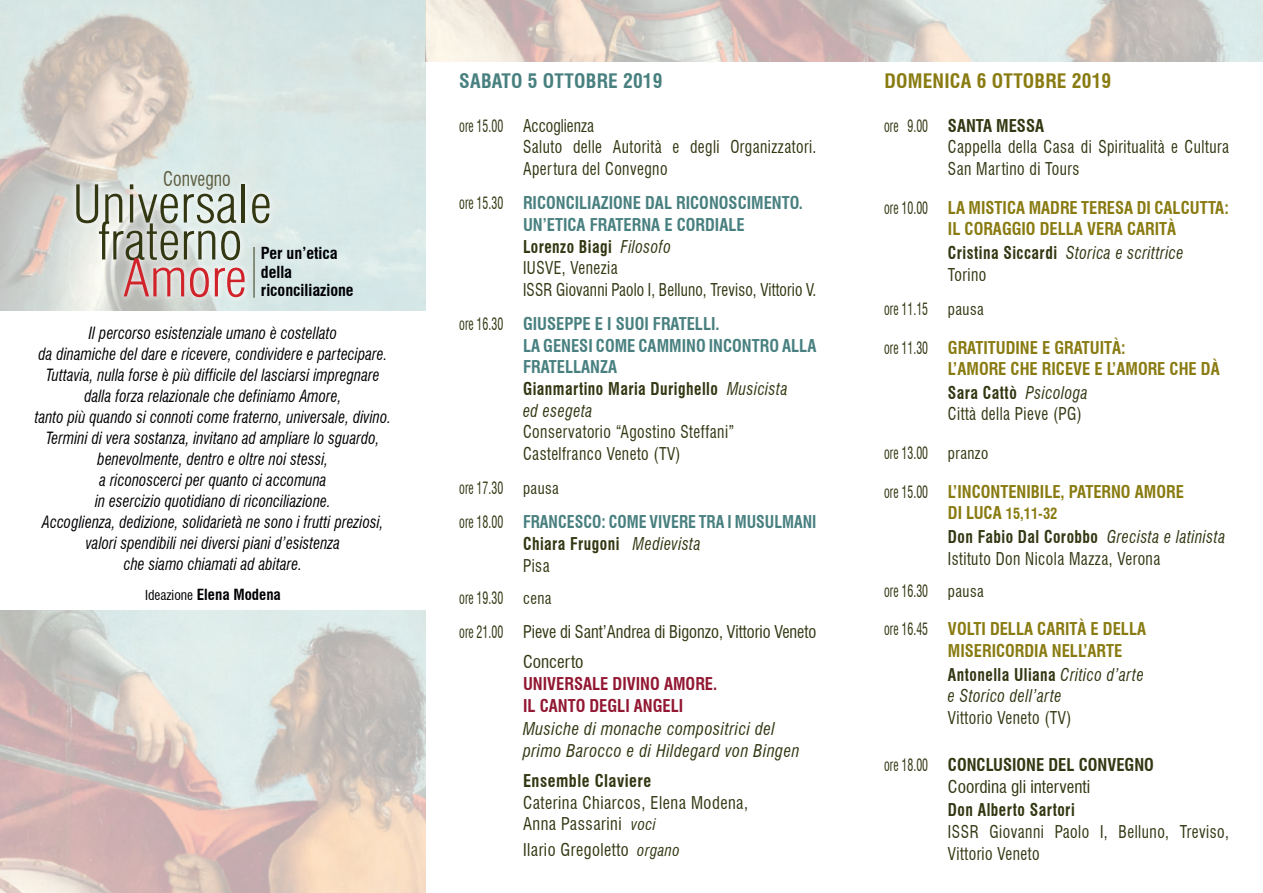
<style>
.page{position:relative;width:1263px;height:893px;background:#fff}
.page>*{position:absolute;margin:0;border:0;box-sizing:border-box;transform-origin:0 0}
.t1{font:300 condensed 51.15px/36.9px "Swiss 721 BT";color:#333712;text-align:center;scale:1.05 1}
.t2{font:300 condensed 51.15px "Swiss 721 BT";color:#d1232a;scale:1.05 1}
.t3{font:condensed 19.65px "Swiss 721 BT";color:#5e5e42;scale:.9 1}
.t4{font:700 condensed 19.5px "Swiss 721 BT";letter-spacing:.01em;color:#897b11}
.t5{font:700 condensed 19.5px "Swiss 721 BT";letter-spacing:.01em;color:#487f7f}
.t6{font:condensed 17.25px/21.6px "Swiss 721 BT";letter-spacing:.03em;color:#333712;scale:.9 1}
.t7{font:700 condensed 17.25px/21.6px "Swiss 721 BT";color:#897b11;scale:.96 1}
.t8{font:700 condensed 17.25px/21.6px "Swiss 721 BT";color:#487f7f;scale:.96 1}
.t9{font:condensed 17.25px/21.6px "Swiss 721 BT";letter-spacing:.01em;color:#333712;scale:.9 1}
.t10{font:italic condensed 17.25px/21.6px "Swiss 721 BT";letter-spacing:.03em;color:#333712;scale:.9 1}
.t11{font:700 condensed 17.25px/21.6px "Swiss 721 BT";color:#487f7f;scale:.92 1}
.t12{font:condensed 17.25px/25.8px "Swiss 721 BT";letter-spacing:.03em;color:#333712;scale:.95 1}
.t13{font:italic condensed 17.25px/21.6px "Swiss 721 BT";letter-spacing:.03em;color:#333712;scale:.95 1}
.t14{font:condensed 17.25px/30.2px "Swiss 721 BT";color:#333712;scale:.95 1}
.t15{font:700 condensed 17.25px/21.6px "Swiss 721 BT";color:#333712;text-align:center;scale:.96 1}
.t16{font:700 condensed 17.25px "Swiss 721 BT";color:#921732;scale:.96 1}
.t17{font:700 condensed 17.25px "Swiss 721 BT";color:#333712;scale:.9 1}
.t18{font:700 condensed 17.25px "Swiss 721 BT";color:#333712;scale:.95 1}
.t19{font:italic condensed 16.5px/21px "Swiss 721 BT";letter-spacing:.01em;color:#000004;text-align:center;scale:.9 1}
.t20{font:condensed 16.5px "Swiss 721 BT";color:#333712;scale:.72 1}
.t21{font:700 condensed 16.2px/18.5px "Swiss 721 BT";color:#000004}
.t22{font:700 condensed 15px "Swiss 721 BT";color:#000004}
.t23{font:700 condensed 15px "Swiss 721 BT";color:#897b11;scale:.96 1}
.s1{font-weight:400;font-size:13.5px}
.s2{font-size:16.5px}
.s3{font-weight:400;font-size:16.5px;color:#333712}
.s4{font-weight:700;color:#487f7f}
.s5{font-weight:700}
.s6{font-style:italic}
.s7{color:#333712}
.s8{font-weight:400;font-style:italic;color:#333712}
.s9{font-size:15.75px}
.s10{font-weight:400;color:#333712}
.s11{font-style:italic;font-size:15.75px}
.s12{font-weight:700;font-style:normal}
.s13{font-style:normal}
.s14{font-size:17.25px}
.s15{font-weight:400;font-size:16.5px}
.s16{font-weight:400}
</style>
<div class="page">
<img style="left:0;top:0;width:425px;height:310px">
<img style="left:0;top:610px;width:425px;height:283px">
<img style="left:425px;top:0;width:838px;height:62px">
<div style="left:69px;top:177px;width:208px;height:127px;background:#fff;opacity:.75"></div>
<hr style="left:254px;top:247px;width:1px;height:51px;background:#333712">
<p class="t3" style="left:163px;top:168px;width:77px">Convegno</p>
<h1 class="t1" style="left:73px;top:185px;width:191px">Universale fraterno</h1>
<h1 class="t2" style="left:123px;top:247px;width:120px">Amore</h1>
<p class="t21" style="left:261px;top:244px;width:94px">PER UN’ETICA<br>DELLA<br>RICONCILIAZIONE</p>
<p class="t19" style="left:35px;top:322px;width:398px">Il percorso esistenziale umano è costellato<br>da dinamiche del dare e ricevere, condividere e partecipare.<br>Tuttavia, nulla forse è più difficile del lasciarsi impregnare dalla forza relazionale che definiamo Amore,<br>tanto più quando si connoti come fraterno, universale, divino.<br>Termini di vera sostanza, invitano ad ampliare lo sguardo, benevolmente, dentro e oltre noi stessi,<br>a riconoscerci per quanto ci accomuna<br>in esercizio quotidiano di riconciliazione.<br>Accoglienza, dedizione, solidarietà ne sono i frutti preziosi, valori spendibili nei diversi piani d’esistenza<br>che siamo chiamati ad abitare.</p>
<p class="t22" style="left:145px;top:586px;width:137px"><span class="s1">Ideazione</span> ELENA MODENA</p>
<p class="t5" style="left:459px;top:69px;width:205px">SABATO 5 OTTOBRE 2019</p>
<p class="t4" style="left:884px;top:69px;width:228px">DOMENICA 6 OTTOBRE 2019</p>
<p class="t6" style="left:523px;top:115px;width:327px;text-indent:-64px"><span class="s2">ore 15.00</span> Accoglienza<br>Saluto delle Autorità e degli Organizzatori.<br>Apertura del Convegno</p>
<p class="t8" style="left:459px;top:192px;width:360px"><span class="s3">ore 15.30</span> RICONCILIAZIONE DAL RICONOSCIMENTO.<br>U</p>
<p class="t9" style="left:523px;top:214px;width:327px;text-indent:10px"><span class="s4">N’ETICA FRATERNA E CORDIALE<br></span><span class="s5">LORENZO BIAGI</span> <span class="s6">Filosofo<br></span>IUSVE, Venezia<br>ISSR Giovanni Paolo I, Belluno, Treviso, Vittorio V.</p>
<p class="t8" style="left:459px;top:313px;width:273px"><span class="s3">ore 16.30</span> GIUSEPPE E I SUOI FRATELLI.<br>L</p>
<p class="t8" style="left:523px;top:335px;width:307px;text-indent:8px">A GENESI COME CAMMINO INCONTRO ALLA<br>FRATELLANZA<br><span class="s7">GIANMARTINO MARIA DURIGHELLO</span> <span class="s8">Musicista<br>ed esegeta</span></p>
<p class="t6" style="left:523px;top:421px;width:237px">Conservatorio “Agostino Steffani”<br>Castelfranco Veneto (TV)</p>
<p class="t20" style="left:459px;top:478px;width:140px">ore 17.30 <span class="s9">pausa</span></p>
<p class="t11" style="left:523px;top:511px;width:320px;text-indent:-64px"><span class="s3">ore 18.00</span> FRANCESCO: COME VIVERE TRA I MUSULMANI<br><span class="s7">CHIARA FRUGONI</span> <span class="s8">Medievista<br></span><span class="s10">Pisa</span></p>
<p class="t20" style="left:459px;top:588px;width:130px">ore 19.30 <span class="s9">cena</span></p>
<p class="t14" style="left:523px;top:617px;width:310px;text-indent:-64px"><span class="s2">ore 21.00</span> Pieve di Sant’Andrea di Bigonzo, Vittorio Veneto<br>Concerto</p>
<p class="t16" style="left:523px;top:673px;width:204px">UNIVERSALE DIVINO AMORE.</p>
<p class="t16" style="left:459px;top:695px;width:36px">I</p>
<p class="t16" style="left:527px;top:695px;width:164px">L CANTO DEGLI ANGELI</p>
<p class="t13" style="left:523px;top:718px;width:293px">Musiche di monache compositrici del primo Barocco e di Hildegard von Bingen</p>
<p class="t18" style="left:523px;top:770px;width:137px">ENSEMBLE CLAVIERE</p>
<p class="t12" style="left:523px;top:789px;width:238px">Caterina Chiarcos, Elena Modena,</p>
<p class="t12" style="left:459px;top:811px;width:40px">A</p>
<p class="t12" style="left:523px;top:811px;width:166px;text-indent:10px">nna Passarini <span class="s11">voci<br></span>Ilario Gregoletto <span class="s11">organo</span></p>
<p class="t6" style="left:948px;top:115px;width:314px;text-indent:-64px"><span class="s2">ore 9.00</span> <span class="s5">SANTA MESSA<br></span>Cappella della Casa di Spiritualità e Cultura<br>San Martino di Tours</p>
<p class="t7" style="left:948px;top:197px;width:294px;text-indent:-64px"><span class="s3">ore 10.00</span> LA MISTICA MADRE TERESA DI CALCUTTA:<br>IL CORAGG IO DELLA VERA CARITÀ</p>
<p class="t10" style="left:948px;top:242px;width:263px"><span class="s12">CRISTINA SICCARDI</span> Storica e scrittrice<br><span class="s13">Torino</span></p>
<p class="t20" style="left:884px;top:299px;width:140px">ore 11.15 <span class="s9">pausa</span></p>
<p class="t7" style="left:948px;top:336px;width:285px;text-indent:-64px"><span class="s3">ore 11.30</span> GRATITUDINE E GRATUITÀ:<br>L’AMORE CHE RICEVE E L’AMORE CHE DÀ</p>
<p class="t6" style="left:948px;top:382px;width:157px"><span class="s5">SARA CATTÒ</span> <span class="s6">Psicologa<br></span>Città della Pieve (PG)</p>
<p class="t20" style="left:884px;top:443px;width:146px">ore 13.00 <span class="s9">pranzo</span></p>
<p class="t7" style="left:884px;top:481px;width:314px"><span class="s3">ore 15.00</span> L’INCONTENIBILE, PATERNO AMORE</p>
<p class="t23" style="left:948px;top:505px;width:116px"><span class="s14">DI LUCA</span> 15,11-32</p>
<p class="t6" style="left:948px;top:526px;width:310px"><span class="s5">DON FABIO DAL COROBBO</span> <span class="s6">Grecista e latinista<br></span>Istituto Don Nicola Mazza, Verona</p>
<p class="t20" style="left:884px;top:581px;width:140px">ore 16.30 <span class="s9">pausa</span></p>
<p class="t7" style="left:948px;top:618px;width:208px;text-indent:-64px"><span class="s3">ore 16.45</span> VOLTI DELLA CARITÀ E DELLA<br>MISERICORDIA NELL’ARTE</p>
<p class="t10" style="left:948px;top:664px;width:219px"><span class="s12">ANTONELLA ULIANA</span> Critico d’arte e Storico dell’arte</p>
<p class="t6" style="left:948px;top:707px;width:139px">Vittorio Veneto (TV)</p>
<p class="t15" style="left:884px;top:754px;width:282px"><span class="s15">ore 18.00</span> CONCLUSIONE DEL CONVEGNO<br><span class="s16">Coordina gli interventi</span></p>
<p class="t17" style="left:948px;top:800px;width:142px">DON ALBERTO SARTORI</p>
<p class="t6" style="left:948px;top:821px;width:314px">ISSR Giovanni Paolo I, Belluno, Treviso,<br>Vittorio Veneto</p>
</div>
